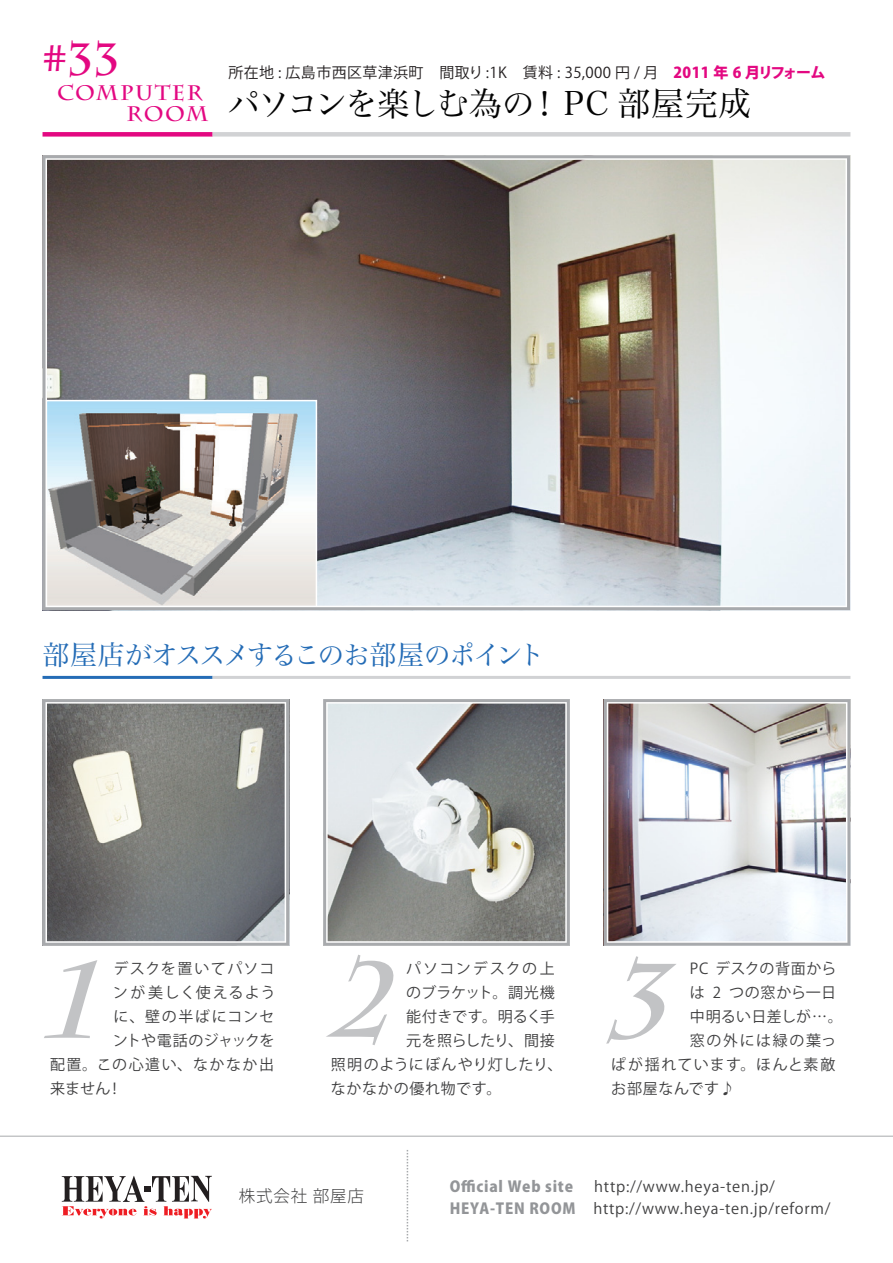
<style>
.page{position:relative;width:893px;height:1263px;background:#fff}
.page>*{position:absolute;margin:0;border:0;box-sizing:border-box;transform-origin:0 0}
.t1{font:700 45px "Charlemagne Std";color:#e30881}
.t2{font:33px "Hira Min Pro W3";letter-spacing:-.04em;color:#030303}
.t3{font:27px "Hira Min Pro W3";letter-spacing:-.085em;color:#246cb6}
.t4{font:700 21px/21px "Charlemagne Std";letter-spacing:.075em;color:#e30881;text-align:right}
.t5{font:300 16.5px "Koz Go Pro";letter-spacing:.05em;color:#3f3f40}
.t6{font:15px/22.5px "Koz Go Pro";letter-spacing:.05em;color:#3f3f40}
.t7{font:15px "Koz Go Pro";letter-spacing:.025em;color:#231f20}
.t8{font:15px "Koz Go Pro";letter-spacing:.05em;color:#3e3e3f}
.t9{font:15px "Koz Go Pro";letter-spacing:.11em;color:#3e3e3f}
.t10{font:15px "Koz Go Pro";letter-spacing:.03em;color:#3e3e3f}
.t11{font:800 15px "Koz Go Pro";letter-spacing:.05em;color:#939598}
.t12{font:15px "Koz Go Pro";letter-spacing:.1em;color:#3e3e3f}
.t13{font:15px "Koz Go Pro";letter-spacing:.075em;color:#3e3e3f}
.t14{font:15px "Koz Go Pro";letter-spacing:-.03em;color:#3e3e3f}
.t15{font:15px "Koz Go Pro";letter-spacing:.095em;color:#3e3e3f}
.t16{font:15px "Koz Go Pro";letter-spacing:.09em;color:#3e3e3f}
.t17{font:15px "Koz Go Pro";letter-spacing:.005em;color:#3e3e3f}
.t18{font:15px "Koz Go Pro";letter-spacing:-.01em;color:#3e3e3f}
.t19{font:15px "Koz Go Pro";color:#3e3e3f}
.t20{font:15px "Koz Go Pro";letter-spacing:.02em;color:#3e3e3f}
.s1{font-weight:800;color:#e30881}
.s2{font-weight:800;color:#939598}
</style>
<div class="page">
<hr style="left:0;top:1136px;width:893px;height:1px;background:#a8aaad">
<svg style="left:407px;top:1150px;width:1px;height:91px"></svg>
<svg style="left:62px;top:1176px;width:150px;height:42px"></svg>
<hr style="left:43px;top:676px;width:170px;height:3px;background:#246cb6">
<hr style="left:213px;top:676px;width:637px;height:3px;background:#d1d2d4">
<svg style="left:43px;top:699px;width:246px;height:247px;background:#868785"></svg>
<svg style="left:323px;top:699px;width:247px;height:247px;background:#a7aaa9"></svg>
<img style="left:604px;top:699px;width:246px;height:247px">
<svg style="left:43px;top:155px;width:807px;height:455px;background:#9e9a99"></svg>
<svg style="left:44px;top:960px;width:53px;height:78px"></svg>
<svg style="left:326px;top:955px;width:68px;height:90px"></svg>
<svg style="left:606px;top:956px;width:70px;height:88px"></svg>
<div style="left:43px;top:132px;width:170px;height:5px;background:#e30881"></div>
<div style="left:213px;top:132px;width:637px;height:5px;background:#d1d2d4"></div>
<h1 class="t1" style="left:43px;top:33px;width:79px">#33</h1>
<h3 class="t4" style="left:57px;top:83px;width:153px">COMPUTER<br>ROOM</h3>
<p class="t7" style="left:228px;top:63px;width:599px">所在地 : 広島市西区草津浜町　間取り :1K　賃料 : 35,000 円 / 月　<span class="s1">2011 年 6 月リフォーム</span></p>
<h2 class="t2" style="left:228px;top:76px;width:526px">パソコンを楽しむ為の！PC 部屋完成</h2>
<h3 class="t3" style="left:43px;top:631px;width:504px">部屋店がオススメするこのお部屋のポイント</h3>
<p class="t15" style="left:113px;top:958px;width:163px">デスクを置いてパソコ</p>
<p class="t16" style="left:113px;top:982px;width:164px">ンが美しく使えるよう</p>
<p class="t9" style="left:114px;top:1006px;width:162px">に、壁の半ばにコンセ</p>
<p class="t14" style="left:113px;top:1030px;width:163px">ントや電話のジャックを</p>
<p class="t12" style="left:50px;top:1054px;width:226px">配置。この心遣い、なかなか出</p>
<p class="t8" style="left:50px;top:1078px;width:73px">来ません！</p>
<p class="t9" style="left:406px;top:958px;width:150px">パソコンデスクの上</p>
<p class="t17" style="left:406px;top:982px;width:150px">のブラケット。調光機</p>
<p class="t18" style="left:406px;top:1006px;width:150px">能付きです。明るく手</p>
<p class="t19" style="left:406px;top:1030px;width:150px">元を照らしたり、間接</p>
<p class="t8" style="left:331px;top:1054px;width:233px">照明のようにぼんやり灯したり、</p>
<p class="t8" style="left:331px;top:1078px;width:172px">なかなかの優れ物です。</p>
<p class="t10" style="left:690px;top:958px;width:148px">PC デスクの背面から</p>
<p class="t10" style="left:690px;top:982px;width:148px">は 2 つの窓から一日</p>
<p class="t20" style="left:690px;top:1006px;width:154px">中明るい日差しが…。</p>
<p class="t9" style="left:690px;top:1030px;width:148px">窓の外には緑の葉っ</p>
<p class="t13" style="left:611px;top:1054px;width:226px">ぱが揺れています。ほんと素敵</p>
<p class="t8" style="left:611px;top:1078px;width:125px">お部屋なんです♪</p>
<p class="t5" style="left:239px;top:1185px;width:127px">株式会社 部屋店</p>
<p class="t11" style="left:450px;top:1176px;width:125px">Official Web site</p>
<p class="t6" style="left:450px;top:1175px;width:382px;text-indent:145px">http://www.heya-ten.jp/<br><span class="s2">HEYA-TEN ROOM</span> http://www.heya-ten.jp/reform/</p>
</div>
